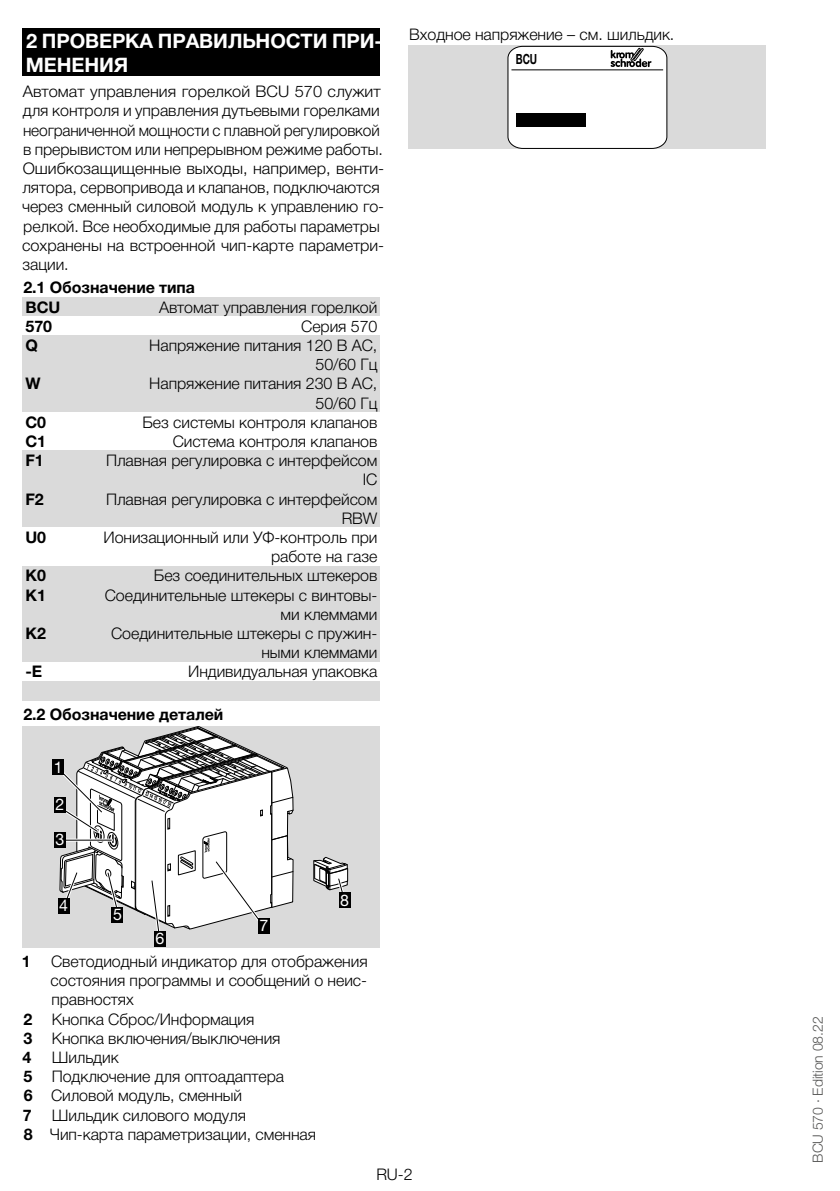
<style>
.page{position:relative;width:840px;height:1191px;background:#fff}
.page>*{position:absolute;margin:0;border:0;box-sizing:border-box;transform-origin:0 0}
.t1{font:700 20px/24px "Helvetica Neue LT Pro";letter-spacing:-.005em;color:#fff}
.t2{font:300 16px/19.2px "Helvetica Neue LT Pro";letter-spacing:-.005em;color:#000;text-align:right}
.t3{font:700 16px/19.2px "Helvetica Neue LT Pro";letter-spacing:-.005em;color:#000}
.t4{font:16px "Helvetica Neue LT Pro";color:#fff}
.t5{font:300 14px "Helvetica Neue LT Pro";letter-spacing:-.005em;color:#575756}
.t6{font:700 14px "Helvetica Neue LT Pro";color:#000;scale:.7 1}
.s1{font-weight:700}
</style>
<div class="page">
<div style="left:23px;top:28px;width:357px;height:48px;background:#000"></div>
<div style="left:23px;top:297px;width:357px;height:20px;background:#dadada"></div>
<div style="left:23px;top:316px;width:357px;height:20px;background:#fff"></div>
<div style="left:23px;top:335px;width:357px;height:40px;background:#dadada"></div>
<div style="left:23px;top:374px;width:357px;height:39px;background:#dadada"></div>
<div style="left:23px;top:412px;width:357px;height:20px;background:#fff"></div>
<div style="left:23px;top:451px;width:357px;height:39px;background:#dadada"></div>
<div style="left:23px;top:489px;width:357px;height:39px;background:#dadada"></div>
<div style="left:23px;top:527px;width:357px;height:40px;background:#fff"></div>
<div style="left:23px;top:566px;width:357px;height:20px;background:#dadada"></div>
<div style="left:23px;top:585px;width:357px;height:39px;background:#dadada"></div>
<div style="left:23px;top:623px;width:357px;height:40px;background:#dadada"></div>
<div style="left:23px;top:662px;width:357px;height:20px;background:#fff"></div>
<div style="left:23px;top:681px;width:357px;height:20px;background:#dadada"></div>
<div style="left:23px;top:726px;width:357px;height:221px;background:#dadada"></div>
<div style="left:54px;top:832px;width:12px;height:15px;background:#000"></div>
<div style="left:54px;top:797px;width:12px;height:16px;background:#000"></div>
<svg style="left:313px;top:856px;width:35px;height:36px"></svg>
<div style="left:339px;top:892px;width:11px;height:16px;background:#000"></div>
<div style="left:53px;top:759px;width:11px;height:16px;background:#000"></div>
<svg style="left:57px;top:726px;width:237px;height:221px"></svg>
<div style="left:58px;top:897px;width:11px;height:16px;background:#000"></div>
<div style="left:408px;top:46px;width:357px;height:103px;background:#dadada"></div>
<svg style="left:507px;top:46px;width:160px;height:103px"></svg>
<div style="left:515px;top:113px;width:70px;height:13px;background:#000"></div>
<p class="t1" style="left:26px;top:28px;width:358px">2 ПРОВЕРКА ПРАВИЛЬНОСТИ ПРИ-<br>МЕНЕНИ</p>
<p class="t1" style="left:114px;top:52px;width:16px">Я</p>
<p class="t2" style="left:22px;top:82px;width:363px;text-align:left">Автомат управления горелкой BCU 570 служит для контроля и управления дутьевыми горелками неограниченной мощности с плавной регулировкой в прерывистом или непрерывном режиме работы.<br>Ошибкозащищенные выходы, например, венти&shy;лятора, сервопривода и клапанов, подключаются через сменный силовой модуль к управлению го&shy;релкой. Все необходимые для работы параметры сохранены на встроенной чип-карте параметри&shy;зации.</p>
<p class="t3" style="left:23px;top:278px;width:173px">2.1 Обозначение типа<br>BCU</p>
<p class="t2" style="left:159px;top:297px;width:220px">Автомат управления горелкой</p>
<p class="t3" style="left:25px;top:316px;width:28px">570</p>
<p class="t2" style="left:301px;top:316px;width:78px">Серия 570</p>
<p class="t3" style="left:25px;top:335px;width:14px">Q</p>
<p class="t2" style="left:149px;top:335px;width:229px">Напряжение питания 120 В АС,<br>50/60 Гц</p>
<p class="t3" style="left:25px;top:374px;width:17px">W</p>
<p class="t2" style="left:149px;top:374px;width:229px">Напряжение питания 230 В АС,<br>50/60 Гц</p>
<p class="t3" style="left:25px;top:412px;width:22px">C0</p>
<p class="t2" style="left:142px;top:412px;width:236px">Без системы контроля клапанов</p>
<p class="t3" style="left:25px;top:431px;width:22px">C1</p>
<p class="t2" style="left:172px;top:431px;width:206px">Система контроля клапанов</p>
<p class="t3" style="left:25px;top:450px;width:20px">F1</p>
<p class="t2" style="left:106px;top:450px;width:273px">Плавная регулировка с интерфейсом<br>IC</p>
<p class="t3" style="left:25px;top:489px;width:20px">F2</p>
<p class="t2" style="left:106px;top:489px;width:273px">Плавная регулировка с интерфейсом<br>RBW</p>
<p class="t3" style="left:25px;top:527px;width:22px">U0</p>
<p class="t2" style="left:103px;top:527px;width:275px">Ионизационный или УФ-контроль при работе на газе</p>
<p class="t3" style="left:25px;top:566px;width:22px">K0</p>
<p class="t2" style="left:154px;top:566px;width:225px">Без соединительных штекеров</p>
<p class="t3" style="left:25px;top:585px;width:22px">K1</p>
<p class="t2" style="left:105px;top:585px;width:274px">Соединительные штекеры с винтовы&shy;ми клеммами</p>
<p class="t3" style="left:25px;top:623px;width:22px">K2</p>
<p class="t2" style="left:111px;top:623px;width:268px">Соединительные штекеры с пружин&shy;ными клеммами</p>
<p class="t3" style="left:25px;top:662px;width:18px">-E</p>
<p class="t2" style="left:188px;top:662px;width:190px">Индивидуальная упаковка</p>
<p class="t3" style="left:23px;top:704px;width:201px">2.2 Обозначение деталей</p>
<p class="t4" style="left:54px;top:757px;width:10px">1</p>
<p class="t4" style="left:55px;top:795px;width:10px">2</p>
<p class="t4" style="left:55px;top:830px;width:10px">3</p>
<p class="t4" style="left:59px;top:895px;width:10px">4</p>
<p class="t4" style="left:113px;top:905px;width:10px">5</p>
<p class="t4" style="left:155px;top:929px;width:10px">6</p>
<p class="t4" style="left:259px;top:916px;width:10px">7</p>
<p class="t4" style="left:340px;top:890px;width:10px">8</p>
<p class="t3" style="left:22px;top:951px;width:10px">1</p>
<p class="t2" style="left:51px;top:951px;width:318px">Светодиодный индикатор для отображения</p>
<p class="t2" style="left:51px;top:970px;width:318px">состояния программы и сообщений о неис-</p>
<p class="t2" style="left:51px;top:989px;width:84px">правностях</p>
<p class="t2" style="left:23px;top:1009px;width:232px"><span class="s1">2</span> Кнопка Сброс/Информация</p>
<p class="t2" style="left:24px;top:1028px;width:258px"><span class="s1">3</span> Кнопка включения/выключения</p>
<p class="t3" style="left:23px;top:1047px;width:10px">4</p>
<p class="t2" style="left:23px;top:1047px;width:263px;text-align:left;text-indent:29px">Шильдик<br><span class="s1">5</span> Подключение для оптоадаптера<br><span class="s1">6</span> Силовой модуль, сменный<br><span class="s1">7</span></p>
<p class="t2" style="left:24px;top:1105px;width:294px;text-align:left;text-indent:28px">Шильдик силового модуля<br><span class="s1">8</span> Чип-карта параметризации, сменная</p>
<p class="t2" style="left:409px;top:24px;width:266px">Входное напряжение – см. шильдик.</p>
<p class="t6" style="left:515px;top:51px;width:32px">BCU</p>
<p class="t2" style="left:376px;top:1164px;width:38px">RU-2</p>
<p class="t5" style="left:809px;top:1162px;width:148px;rotate:-90deg">BCU 570 · Edition 08.22</p>
</div>
